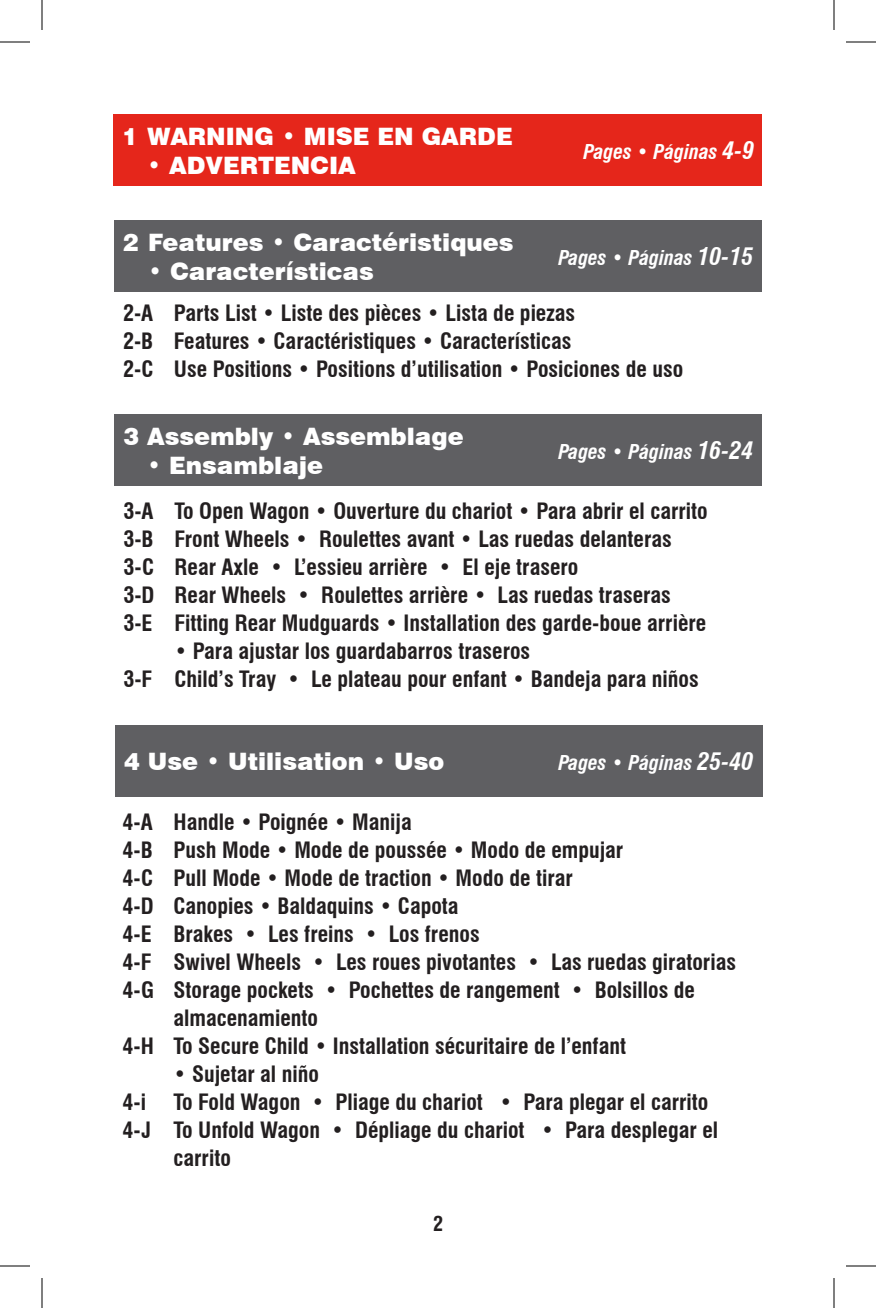
<style>
.page{position:relative;width:876px;height:1308px;background:#fff}
.page>*{position:absolute;margin:0;border:0;box-sizing:border-box;transform-origin:0 0}
.CONTENTS_header_-_12{font:900 24px "Swiss 721 BT";color:#fff}
.CONTENTS-body-11-14{font:700 condensed 22px/28px "Swiss 721 BT";color:#231f20}
.CONTENTS_-_italic_pa{font:italic 700 condensed 20px "Swiss 721 BT";color:#fff}
.t1{font:700 condensed 20px "Swiss 721 BT";color:#231f20}
.s1{font-size:24px}
</style>
<div class="page">
<div style="left:113px;top:114px;width:649px;height:72px;background:#e5261b"></div>
<div style="left:114px;top:220px;width:648px;height:72px;background:#5f5f62"></div>
<div style="left:114px;top:414px;width:648px;height:72px;background:#5f5f62"></div>
<div style="left:115px;top:725px;width:647px;height:72px;background:#5f5f62"></div>
<hr style="left:0;top:42px;width:30px;height:1px;background:#000">
<hr style="left:846px;top:42px;width:30px;height:1px;background:#000">
<hr style="left:0;top:1266px;width:30px;height:1px;background:#000">
<hr style="left:846px;top:1266px;width:30px;height:1px;background:#000">
<hr style="left:42px;top:0;width:1px;height:30px;background:#000">
<hr style="left:42px;top:1278px;width:1px;height:30px;background:#000">
<hr style="left:834px;top:0;width:1px;height:30px;background:#000">
<hr style="left:834px;top:1278px;width:1px;height:30px;background:#000">
<p class="CONTENTS_header_-_12" style="left:122px;top:122px;width:392px">1 WARNING • MISE EN GARDE</p>
<p class="CONTENTS_header_-_12" style="left:147px;top:150px;width:210px">• ADVERTENCIA</p>
<p class="CONTENTS_header_-_12" style="left:123px;top:228px;width:392px">2 Features • Caractéristiques</p>
<p class="CONTENTS_header_-_12" style="left:148px;top:256px;width:227px">• Características</p>
<p class="CONTENTS_-_italic_pa" style="left:583px;top:140px;width:173px">Pages • Páginas <span class="s1">4-9</span></p>
<p class="CONTENTS_-_italic_pa" style="left:558px;top:246px;width:197px">Pages • Páginas <span class="s1">10-15</span></p>
<p class="CONTENTS-body-11-14" style="left:123px;top:299px;width:454px">2-A Parts List • Liste des pièces • Lista de piezas</p>
<p class="CONTENTS-body-11-14" style="left:123px;top:327px;width:450px">2-B Features • Caractéristiques • Características</p>
<p class="CONTENTS-body-11-14" style="left:123px;top:355px;width:562px">2-C Use Positions • Positions d’utilisation • Posiciones de uso</p>
<p class="CONTENTS_header_-_12" style="left:123px;top:422px;width:342px">3 Assembly • Assemblage</p>
<p class="CONTENTS_header_-_12" style="left:147px;top:450px;width:178px">• Ensamblaje</p>
<p class="CONTENTS_-_italic_pa" style="left:558px;top:440px;width:197px">Pages • Páginas <span class="s1">16-24</span></p>
<p class="CONTENTS-body-11-14" style="left:123px;top:497px;width:586px">3-A To Open Wagon • Ouverture du chariot • Para abrir el carrito<br>3-B Front Wheels • Roulettes avant • Las ruedas delanteras</p>
<p class="CONTENTS-body-11-14" style="left:123px;top:553px;width:457px">3-C Rear Axle • L’essieu arrière • El eje trasero</p>
<p class="CONTENTS-body-11-14" style="left:123px;top:581px;width:549px">3-D Rear Wheels • Roulettes arrière • Las ruedas traseras</p>
<p class="CONTENTS-body-11-14" style="left:123px;top:609px;width:584px">3-E Fitting Rear Mudguards • Installation des garde-boue arrière</p>
<p class="CONTENTS-body-11-14" style="left:174px;top:637px;width:357px">• Para ajustar los guardabarros traseros</p>
<p class="CONTENTS-body-11-14" style="left:123px;top:665px;width:577px">3-F Child’s Tray • Le plateau pour enfant • Bandeja para niños</p>
<p class="CONTENTS_header_-_12" style="left:124px;top:747px;width:321px">4 Use • Utilisation • Uso</p>
<p class="CONTENTS_-_italic_pa" style="left:558px;top:751px;width:197px">Pages • Páginas <span class="s1">25-40</span></p>
<p class="CONTENTS-body-11-14" style="left:123px;top:808px;width:291px">4-A Handle • Poignée • Manija</p>
<p class="CONTENTS-body-11-14" style="left:123px;top:836px;width:502px">4-B Push Mode • Mode de poussée • Modo de empujar</p>
<p class="CONTENTS-body-11-14" style="left:123px;top:864px;width:452px">4-C Pull Mode • Mode de traction • Modo de tirar</p>
<p class="CONTENTS-body-11-14" style="left:123px;top:892px;width:337px">4-D Canopies • Baldaquins • Capota</p>
<p class="CONTENTS-body-11-14" style="left:123px;top:920px;width:359px">4-E Brakes • Les freins • Los frenos</p>
<p class="CONTENTS-body-11-14" style="left:123px;top:948px;width:615px">4-F Swivel Wheels • Les roues pivotantes • Las ruedas giratorias</p>
<p class="CONTENTS-body-11-14" style="left:174px;top:976px;width:523px;text-indent:-51px">4-G Storage pockets • Pochettes de rangement • Bolsillos de almacenamiento</p>
<p class="CONTENTS-body-11-14" style="left:123px;top:1032px;width:505px">4-H To Secure Child • Installation sécuritaire de l’enfant</p>
<p class="CONTENTS-body-11-14" style="left:174px;top:1060px;width:147px">• Sujetar al niño</p>
<p class="CONTENTS-body-11-14" style="left:123px;top:1088px;width:587px">4-i To Fold Wagon • Pliage du chariot • Para plegar el carrito</p>
<p class="CONTENTS-body-11-14" style="left:174px;top:1116px;width:546px;text-indent:-51px">4-J To Unfold Wagon • Dépliage du chariot • Para desplegar el carrito</p>
<p class="t1" style="left:433px;top:1212px;width:11px">2</p>
</div>
